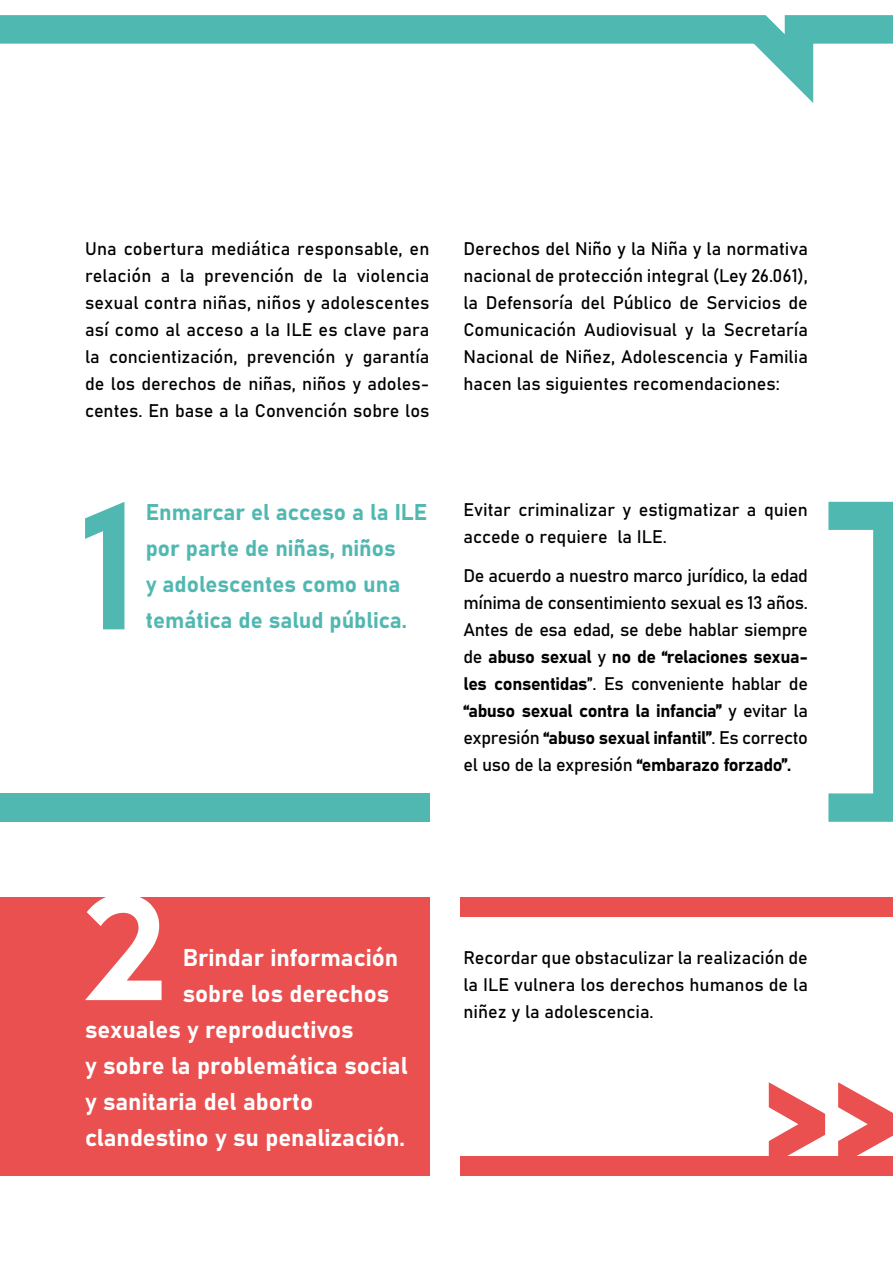
<style>
.page{position:relative;width:893px;height:1263px;background:#fff}
.page>*{position:absolute;margin:0;border:0;box-sizing:border-box;transform-origin:0 0}
.t1{font:24px "Bahnschrift";color:#fff}
.t2{font:22.5px/36px "Bahnschrift";color:#50b8b1}
.t3{font:18px/27px "Bahnschrift";color:#000;text-align:justify}
</style>
<div class="page">
<div style="left:0;top:897px;width:429px;height:279px;background:#ea504f"></div>
<div style="left:460px;top:1157px;width:433px;height:19px;background:#ea504f"></div>
<div style="left:460px;top:897px;width:433px;height:19px;background:#ea504f"></div>
<svg style="left:85px;top:502px;width:39px;height:127px"></svg>
<svg style="left:85px;top:897px;width:77px;height:103px"></svg>
<svg style="left:828px;top:502px;width:65px;height:320px"></svg>
<div style="left:0;top:793px;width:429px;height:29px;background:#50b8b1"></div>
<svg style="left:838px;top:1082px;width:55px;height:75px"></svg>
<svg style="left:769px;top:1082px;width:56px;height:75px"></svg>
<svg style="left:0;top:15px;width:893px;height:88px"></svg>
<p class="t3" style="left:85px;top:235px;width:346px">Una cobertura mediática responsable, en relación a la prevención de la violencia sexual contra niñas, niños y adolescentes así como al acceso a la ILE es clave para la concientización, prevención y garantía de los derechos de niñas, niños y adoles&shy;centes. En base a la Convención sobre los</p>
<p class="t3" style="left:463px;top:235px;width:346px">Derechos del Niño y la Niña y la normativa nacional de protección integral (Ley 26.061), la Defensoría del Público de Servicios de Comunicación Audiovisual y la Secretaría Nacional de Niñez, Adolescencia y Familia hacen las siguientes recomendaciones:</p>
<p class="t2" style="left:146px;top:494px;width:283px">Enmarcar el acceso a la ILE por parte de niñas, niños<br>y adolescentes como una temática de salud pública.</p>
<p class="t3" style="left:463px;top:496px;width:346px">Evitar criminalizar y estigmatizar a quien accede o requiere la ILE.</p>
<p class="t3" style="left:463px;top:562px;width:346px">De acuerdo a nuestro marco jurídico, la edad mínima de consentimiento sexual es 13 años.<br>Antes de esa edad, se debe hablar siempre de abuso sexual y no de “relaciones sexua&shy;les consentidas”. Es conveniente hablar de “abuso sexual contra la infancia” y evitar la expresión “abuso sexual infantil”. Es correcto el uso de la expresión “embarazo forzado”.</p>
<h1 class="t1" style="left:183px;top:942px;width:217px">Brindar información</h1>
<h1 class="t1" style="left:183px;top:978px;width:208px">sobre los derechos</h1>
<h1 class="t1" style="left:85px;top:1014px;width:270px">sexuales y reproductivos</h1>
<h1 class="t1" style="left:85px;top:1050px;width:324px">y sobre la problemática social</h1>
<h1 class="t1" style="left:85px;top:1086px;width:230px">y sanitaria del aborto</h1>
<h1 class="t1" style="left:85px;top:1122px;width:321px">clandestino y su penalización.</h1>
<p class="t3" style="left:463px;top:944px;width:346px">Recordar que obstaculizar la realización de la ILE vulnera los derechos humanos de la niñez y la adolescencia.</p>
</div>
